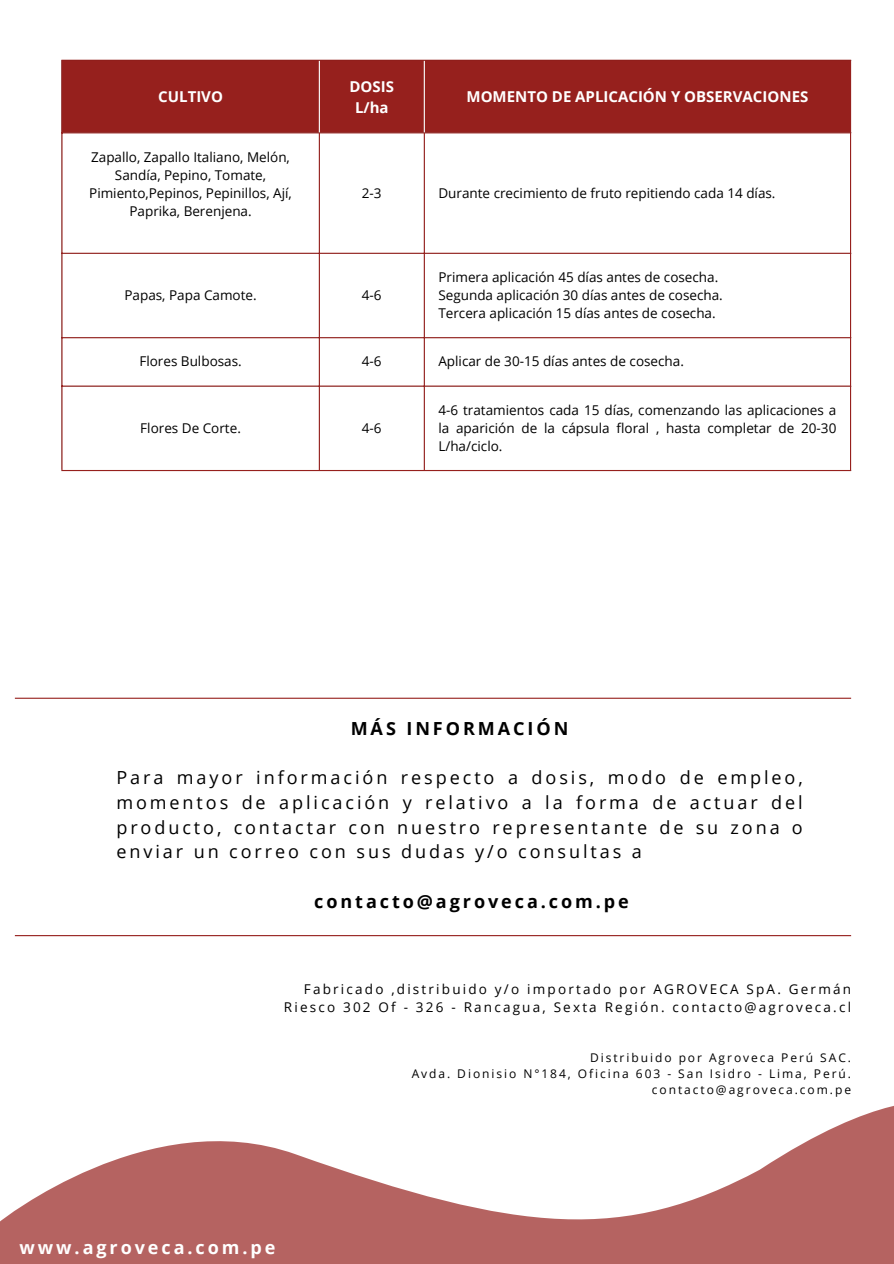
<style>
.page{position:relative;width:894px;height:1264px;background:#fff}
.page>*{position:absolute;margin:0;border:0;box-sizing:border-box;transform-origin:0 0}
.t1{font:18px/24.8px "Open Sans";letter-spacing:.16em;color:#000;text-align:justify}
.t2{font:700 18px "Open Sans";letter-spacing:.16em;color:#000}
.t3{font:700 18px "Open Sans";letter-spacing:.16em;color:#fff}
.t4{font:700 15px "Open Sans";color:#fff}
.t5{font:13.5px/18px "Open Sans";color:#000;text-align:center}
.t6{font:13.5px/18px "Open Sans";letter-spacing:.16em;color:#000;text-align:right}
.t7{font:12px "Open Sans";letter-spacing:.16em;color:#000}
</style>
<div class="page">
<svg style="left:0;top:1106px;width:893px;height:157px;fill:#b56361"></svg>
<div style="left:62px;top:61px;width:787px;height:71px;background:#96201d"></div>
<svg style="left:62px;top:133px;width:787px;height:337px"></svg>
<hr style="left:61px;top:61px;width:1px;height:409px;background:#96201d">
<hr style="left:319px;top:133px;width:1px;height:337px;background:#96201d">
<hr style="left:423px;top:133px;width:2px;height:337px;background:#96201d">
<hr style="left:849px;top:61px;width:1px;height:409px;background:#96201d">
<hr style="left:61px;top:60px;width:789px;height:1px;background:#96201d">
<hr style="left:61px;top:132px;width:789px;height:1px;background:#96201d">
<hr style="left:61px;top:253px;width:789px;height:1px;background:#96201d">
<hr style="left:61px;top:337px;width:789px;height:1px;background:#96201d">
<hr style="left:61px;top:385px;width:789px;height:1px;background:#96201d">
<hr style="left:61px;top:470px;width:789px;height:1px;background:#96201d">
<hr style="left:319px;top:61px;width:1px;height:71px;background:#fff">
<hr style="left:423px;top:61px;width:2px;height:71px;background:#fff">
<hr style="left:15px;top:697px;width:835px;height:1px;background:#96201d">
<hr style="left:15px;top:935px;width:835px;height:1px;background:#96201d">
<p class="t4" style="left:158px;top:86px;width:66px">CULTIVO</p>
<p class="t5" style="left:89px;top:147px;width:204px">Zapallo, Zapallo Italiano, Melón,<br>Sandía, Pepino, Tomate,<br>Pimiento,Pepinos, Pepinillos, Ají,<br>Paprika, Berenjena.</p>
<p class="t4" style="left:349px;top:76px;width:46px">DOSIS</p>
<p class="t4" style="left:355px;top:97px;width:35px">L/ha</p>
<p class="t4" style="left:466px;top:86px;width:343px">MOMENTO DE APLICACIÓN Y OBSERVACIONES</p>
<p class="t5" style="left:362px;top:183px;width:21px">2-3</p>
<p class="t5" style="left:438px;top:183px;width:338px">Durante crecimiento de fruto repitiendo cada 14 días.</p>
<p class="t5" style="left:124px;top:286px;width:134px">Papas, Papa Camote.</p>
<p class="t5" style="left:362px;top:286px;width:21px">4-6</p>
<p class="t5" style="left:438px;top:268px;width:281px">Primera aplicación 45 días antes de cosecha.</p>
<p class="t5" style="left:438px;top:286px;width:286px">Segunda aplicación 30 días antes de cosecha.</p>
<p class="t5" style="left:438px;top:304px;width:279px">Tercera aplicación 15 días antes de cosecha.</p>
<p class="t5" style="left:139px;top:352px;width:104px">Flores Bulbosas.</p>
<p class="t5" style="left:362px;top:352px;width:21px">4-6</p>
<p class="t5" style="left:438px;top:352px;width:247px">Aplicar de 30-15 días antes de cosecha.</p>
<p class="t5" style="left:140px;top:418px;width:102px">Flores De Corte.</p>
<p class="t5" style="left:362px;top:418px;width:21px">4-6</p>
<h1 class="t5" style="left:438px;top:400px;width:399px;text-align:justify">4-6 tratamientos cada 15 días, comenzando las aplicaciones a la aparición de la cápsula floral , hasta completar de 20-30<br>L/ha/ciclo.</h1>
<h3 class="t2" style="left:350px;top:715px;width:219px">MÁS INFORMACIÓN</h3>
<h2 class="t1" style="left:116px;top:764px;width:687px">Para mayor información respecto a dosis, modo de empleo, momentos de aplicación y relativo a la forma de actuar del producto, contactar con nuestro representante de su zona o enviar un correo con sus dudas y/o consultas a</h2>
<h4 class="t2" style="left:314px;top:888px;width:316px">contacto@agroveca.com.pe</h4>
<p class="t6" style="left:284px;top:979px;width:568px">Fabricado ,distribuido y/o importado por AGROVECA SpA. Germán<br>Riesco 302 Of - 326 - Rancagua, Sexta Región. contacto@agroveca.cl</p>
<p class="t7" style="left:590px;top:1049px;width:262px">Distribuido por Agroveca Perú SAC.</p>
<p class="t7" style="left:411px;top:1065px;width:441px">Avda. Dionisio N°184, Oficina 603 - San Isidro - Lima, Perú.</p>
<h2 class="t7" style="left:651px;top:1081px;width:201px">contacto@agroveca.com.pe</h2>
<p class="t3" style="left:20px;top:1234px;width:257px">www.agroveca.com.pe</p>
</div>
